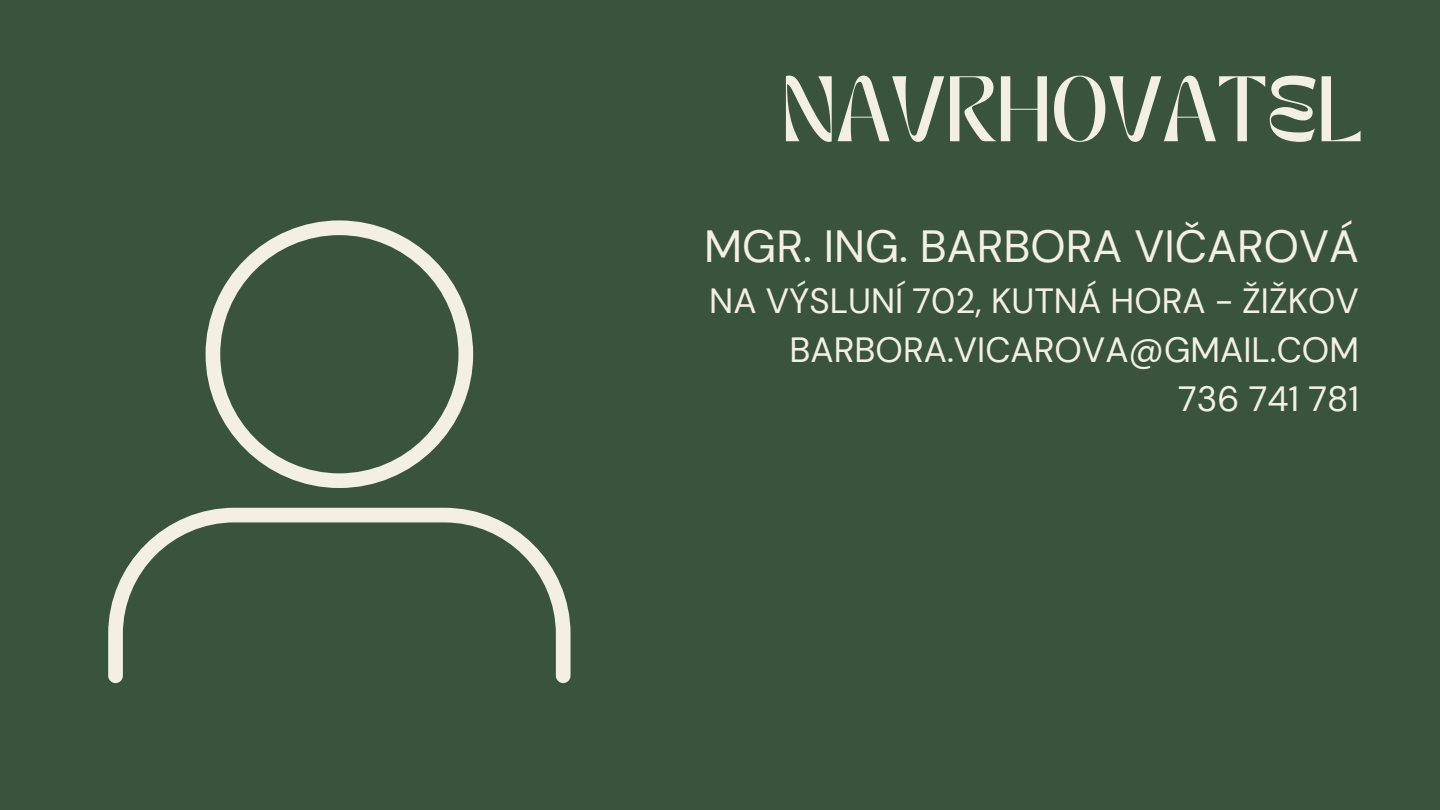
<style>
.page{position:relative;width:1440px;height:810px;background:#39543b}
.page>*{position:absolute;margin:0;border:0;box-sizing:border-box;transform-origin:0 0}
.t1{font:65px "TANMERINGUE";color:#f4f0e1}
.t2{font:45px "DM Sans";color:#f4f0e1}
.t3{font:35px "DM Sans";color:#f4f0e1}
</style>
<div class="page">
<svg style="left:108px;top:220px;width:463px;height:463px"></svg>
<h1 class="t1" style="left:781px;top:76px;width:583px">NAVRHOVATEL</h1>
<p class="t2" style="left:704px;top:218px;width:656px">MGR. ING. BARBORA VIČAROVÁ</p>
<p class="t3" style="left:709px;top:279px;width:651px">NA VÝSLUNÍ 702, KUTNÁ HORA - ŽIŽKOV</p>
<p class="t3" style="left:790px;top:327px;width:571px">BARBORA.VICAROVA@GMAIL.COM</p>
<p class="t3" style="left:1178px;top:376px;width:182px">736 741 781</p>
</div>
